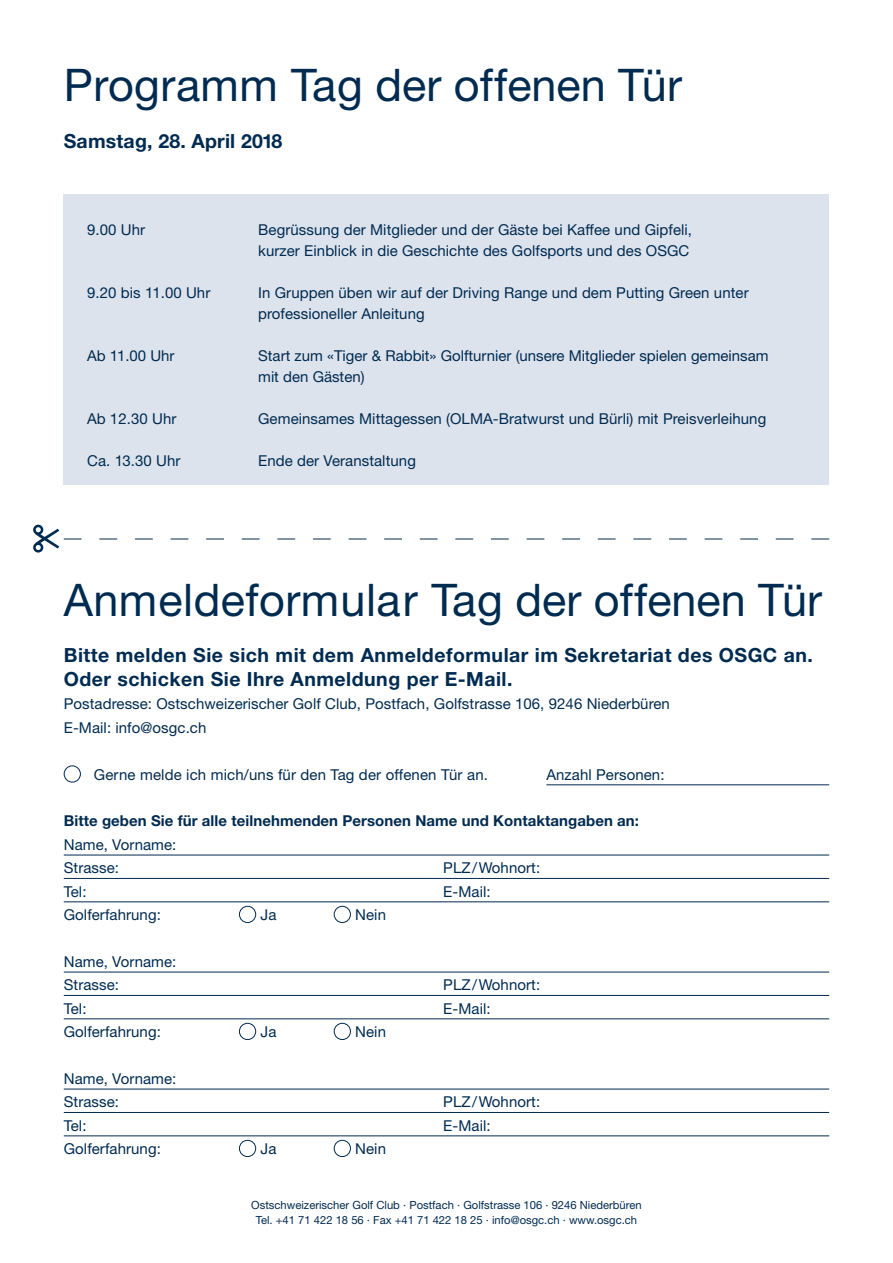
<style>
.page{position:relative;width:893px;height:1263px;background:#fff}
.page>*{position:absolute;margin:0;border:0;box-sizing:border-box;transform-origin:0 0}
.t1{font:45px "Helvetica Neue LT Std";letter-spacing:.01em;color:#002b50}
.t2{font:700 19.5px/23.4px "Helvetica Neue LT Std";letter-spacing:.025em;color:#002b50}
.t3{font:15px/23.4px "Helvetica Neue LT Std";letter-spacing:.005em;color:#002b50}
.t4{font:700 15px "Helvetica Neue LT Std";letter-spacing:.005em;color:#002b50}
.t5{font:11.25px/15px "Helvetica Neue LT Std";color:#002b50;text-align:center}
</style>
<div class="page">
<svg style="left:33px;top:525px;width:796px;height:28px"></svg>
<hr style="left:64px;top:855px;width:765px;height:1px;background:#002b50">
<hr style="left:64px;top:878px;width:765px;height:1px;background:#002b50">
<hr style="left:64px;top:901px;width:765px;height:1px;background:#002b50">
<hr style="left:64px;top:972px;width:765px;height:1px;background:#002b50">
<hr style="left:64px;top:995px;width:765px;height:1px;background:#002b50">
<hr style="left:64px;top:1018px;width:765px;height:1px;background:#002b50">
<hr style="left:64px;top:1089px;width:765px;height:1px;background:#002b50">
<hr style="left:64px;top:1112px;width:765px;height:1px;background:#002b50">
<hr style="left:64px;top:1135px;width:765px;height:1px;background:#002b50">
<div style="left:64px;top:765px;width:17px;height:17px;border:1px solid #002b50;border-radius:50%"></div>
<div style="left:239px;top:906px;width:17px;height:17px;border:1px solid #002b50;border-radius:50%"></div>
<div style="left:334px;top:906px;width:17px;height:17px;border:1px solid #002b50;border-radius:50%"></div>
<div style="left:239px;top:1023px;width:17px;height:17px;border:1px solid #002b50;border-radius:50%"></div>
<div style="left:334px;top:1023px;width:17px;height:17px;border:1px solid #002b50;border-radius:50%"></div>
<div style="left:239px;top:1140px;width:17px;height:17px;border:1px solid #002b50;border-radius:50%"></div>
<div style="left:334px;top:1140px;width:17px;height:17px;border:1px solid #002b50;border-radius:50%"></div>
<div style="left:64px;top:194px;width:765px;height:291px;background:#dde3ed"></div>
<hr style="left:546px;top:784px;width:283px;height:1px;background:#002b50">
<h1 class="t1" style="left:64px;top:58px;width:620px">Programm Tag der offenen Tür</h1>
<h2 class="t2" style="left:64px;top:129px;width:220px">Samstag, 28. April 2018</h2>
<p class="t3" style="left:87px;top:217px;width:60px">9.00 Uhr</p>
<p class="t3" style="left:258px;top:219px;width:435px;line-height:21px">Begrüssung der Mitglieder und der Gäste bei Kaffee und Gipfeli, kurzer Einblick in die Geschichte des Golfsports und des OSGC</p>
<p class="t3" style="left:87px;top:280px;width:125px">9.20 bis 11.00 Uhr</p>
<p class="t3" style="left:258px;top:282px;width:492px;line-height:21px">In Gruppen üben wir auf der Driving Range und dem Putting Green unter professioneller Anleitung</p>
<p class="t3" style="left:87px;top:343px;width:89px">Ab 11.00 Uhr</p>
<p class="t3" style="left:258px;top:345px;width:512px;line-height:21px">Start zum «Tiger &amp; Rabbit» Golfturnier (unsere Mitglieder spielen gemeinsam mit den Gästen)</p>
<p class="t3" style="left:87px;top:406px;width:91px">Ab 12.30 Uhr</p>
<p class="t3" style="left:258px;top:406px;width:510px">Gemeinsames Mittagessen (OLMA-Bratwurst und Bürli) mit Preisverleihung</p>
<p class="t3" style="left:87px;top:448px;width:95px">Ca. 13.30 Uhr</p>
<p class="t3" style="left:258px;top:448px;width:159px">Ende der Veranstaltung</p>
<h1 class="t1" style="left:64px;top:573px;width:760px">Anmeldeformular Tag der offenen Tür</h1>
<h2 class="t2" style="left:64px;top:643px;width:751px">Bitte melden Sie sich mit dem Anmeldeformular im Sekretariat des OSGC an.<br>Oder schicken Sie Ihre Anmeldung per E-Mail.</h2>
<p class="t3" style="left:64px;top:692px;width:608px">Postadresse: Ostschweizerischer Golf Club, Postfach, Golfstrasse 106, 9246 Niederbüren<br>E-Mail: info@osgc.ch</p>
<p class="t3" style="left:94px;top:762px;width:396px">Gerne melde ich mich/uns für den Tag der offenen Tür an.</p>
<p class="t4" style="left:64px;top:812px;width:577px">Bitte geben Sie für alle teilnehmenden Personen Name und Kontaktangaben an:</p>
<p class="t3" style="left:64px;top:832px;width:114px">Name, Vorname:<br>Strasse:</p>
<p class="t3" style="left:546px;top:762px;width:120px">Anzahl Personen:</p>
<p class="t3" style="left:443px;top:856px;width:98px">PLZ/Wohnort:</p>
<p class="t3" style="left:64px;top:879px;width:24px">Tel:</p>
<p class="t3" style="left:443px;top:879px;width:49px">E-Mail:</p>
<p class="t3" style="left:64px;top:903px;width:99px">Golferfahrung:</p>
<p class="t3" style="left:260px;top:903px;width:17px">Ja</p>
<p class="t3" style="left:355px;top:903px;width:32px">Nein</p>
<p class="t3" style="left:64px;top:949px;width:114px">Name, Vorname:<br>Strasse:</p>
<p class="t3" style="left:443px;top:973px;width:98px">PLZ/Wohnort:</p>
<p class="t3" style="left:64px;top:996px;width:24px">Tel:</p>
<p class="t3" style="left:443px;top:996px;width:49px">E-Mail:</p>
<p class="t3" style="left:64px;top:1020px;width:99px">Golferfahrung:</p>
<p class="t3" style="left:260px;top:1020px;width:17px">Ja</p>
<p class="t3" style="left:355px;top:1020px;width:32px">Nein</p>
<p class="t3" style="left:64px;top:1066px;width:114px">Name, Vorname:<br>Strasse:</p>
<p class="t3" style="left:443px;top:1090px;width:98px">PLZ/Wohnort:</p>
<p class="t3" style="left:64px;top:1113px;width:24px">Tel:</p>
<p class="t3" style="left:443px;top:1113px;width:49px">E-Mail:</p>
<p class="t3" style="left:64px;top:1137px;width:99px">Golferfahrung:</p>
<p class="t3" style="left:260px;top:1137px;width:17px">Ja</p>
<p class="t3" style="left:355px;top:1137px;width:32px">Nein</p>
<p class="t5" style="left:251px;top:1197px;width:392px">Ostschweizerischer Golf Club ∙ Postfach ∙ Golfstrasse 106 ∙ 9246 Niederbüren<br>Tel. +41 71 422 18 56 ∙ Fax +41 71 422 18 25 ∙ info@osgc.ch ∙ www.osgc.ch</p>
</div>
